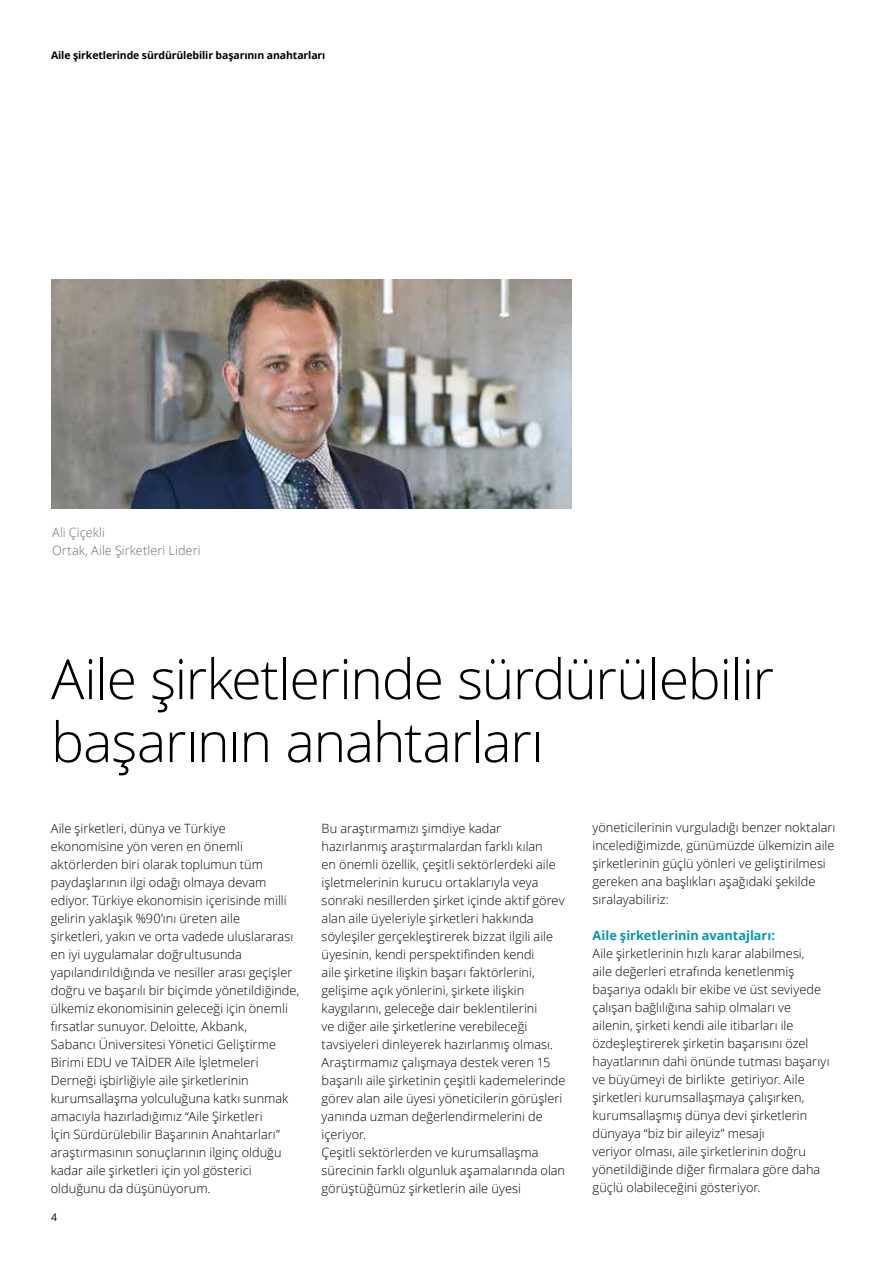
<style>
.page{position:relative;width:893px;height:1263px;background:#fff}
.page>*{position:absolute;margin:0;border:0;box-sizing:border-box;transform-origin:0 0}
.t1{font:300 55.5px/63px "Open Sans";letter-spacing:-.025em;color:#000}
.t2{font:300 12.75px/18px "Open Sans";letter-spacing:.005em;color:#000}
.t3{font:300 12.75px/18px "Open Sans";letter-spacing:.005em;color:#6a6c71}
.t4{font:700 12.75px "Open Sans";color:#0099b3}
.t5{font:700 10.5px "Open Sans";letter-spacing:-.01em;color:#000}
.t6{font:10.5px "Open Sans";color:#000}
</style>
<div class="page">
<img style="left:51px;top:280px;width:520px;height:228px">
<p class="t5" style="left:51px;top:48px;width:276px">Aile şirketlerinde sürdürülebilir başarının anahtarları</p>
<p class="t3" style="left:52px;top:523px;width:150px">Ali Çiçekli<br>Ortak, Aile Şirketleri Lideri</p>
<h1 class="t1" style="left:51px;top:646px;width:724px">Aile şirketlerinde sürdürülebilir başarının anahtarları</h1>
<p class="t2" style="left:51px;top:818px;width:250px">Aile şirketleri, dünya ve Türkiye ekonomisine yön veren en önemli aktörlerden biri olarak toplumun tüm paydaşlarının ilgi odağı olmaya devam ediyor. Türkiye ekonomisin içerisinde milli gelirin yaklaşık %90’ını üreten aile<br>şirketleri, yakın ve orta vadede uluslararası en iyi uygulamalar doğrultusunda yapılandırıldığında ve nesiller arası geçişler doğru ve başarılı bir biçimde yönetildiğinde, ülkemiz ekonomisinin geleceği için önemli fırsatlar sunuyor. Deloitte, Akbank,<br>Sabancı Üniversitesi Yönetici Geliştirme Birimi EDU ve TAİDER Aile İşletmeleri Derneği işbirliğiyle aile şirketlerinin kurumsallaşma yolculuğuna katkı sunmak amacıyla hazırladığımız “Aile Şirketleri<br>İçin Sürdürülebilir Başarının Anahtarları” araştırmasının sonuçlarının ilginç olduğu kadar aile şirketleri için yol gösterici olduğunu da düşünüyorum.</p>
<p class="t2" style="left:322px;top:819px;width:245px">Bu araştırmamızı şimdiye kadar hazırlanmış araştırmalardan farklı kılan<br>en önemli özellik, çeşitli sektörlerdeki aile işletmelerinin kurucu ortaklarıyla veya sonraki nesillerden şirket içinde aktif görev alan aile üyeleriyle şirketleri hakkında söyleşiler gerçekleştirerek bizzat ilgili aile üyesinin, kendi perspektifinden kendi<br>aile şirketine ilişkin başarı faktörlerini, gelişime açık yönlerini, şirkete ilişkin kaygılarını, geleceğe dair beklentilerini<br>ve diğer aile şirketlerine verebileceği tavsiyeleri dinleyerek hazırlanmış olması.<br>Araştırmamız çalışmaya destek veren 15 başarılı aile şirketinin çeşitli kademelerinde görev alan aile üyesi yöneticilerin görüşleri yanında uzman değerlendirmelerini de içeriyor.<br>Çeşitli sektörlerden ve kurumsallaşma sürecinin farklı olgunluk aşamalarında olan görüştüğümüz şirketlerin aile üyesi</p>
<p class="t2" style="left:592px;top:818px;width:244px">yöneticilerinin vurguladığı benzer noktaları incelediğimizde, günümüzde ülkemizin aile şirketlerinin güçlü yönleri ve geliştirilmesi gereken ana başlıkları aşağıdaki şekilde sıralayabiliriz:</p>
<p class="t4" style="left:592px;top:926px;width:184px">Aile şirketlerinin avantajları:</p>
<p class="t2" style="left:592px;top:944px;width:239px">Aile şirketlerinin hızlı karar alabilmesi,<br>aile değerleri etrafında kenetlenmiş başarıya odaklı bir ekibe ve üst seviyede çalışan bağlılığına sahip olmaları ve ailenin, şirketi kendi aile itibarları ile özdeşleştirerek şirketin başarısını özel hayatlarının dahi önünde tutması başarıyı ve büyümeyi de birlikte getiriyor. Aile şirketleri kurumsallaşmaya çalışırken, kurumsallaşmış dünya devi şirketlerin dünyaya “biz bir aileyiz” mesajı<br>veriyor olması, aile şirketlerinin doğru yönetildiğinde diğer firmalara göre daha güçlü olabileceğini gösteriyor.</p>
<p class="t6" style="left:51px;top:1210px;width:8px">4</p>
</div>
